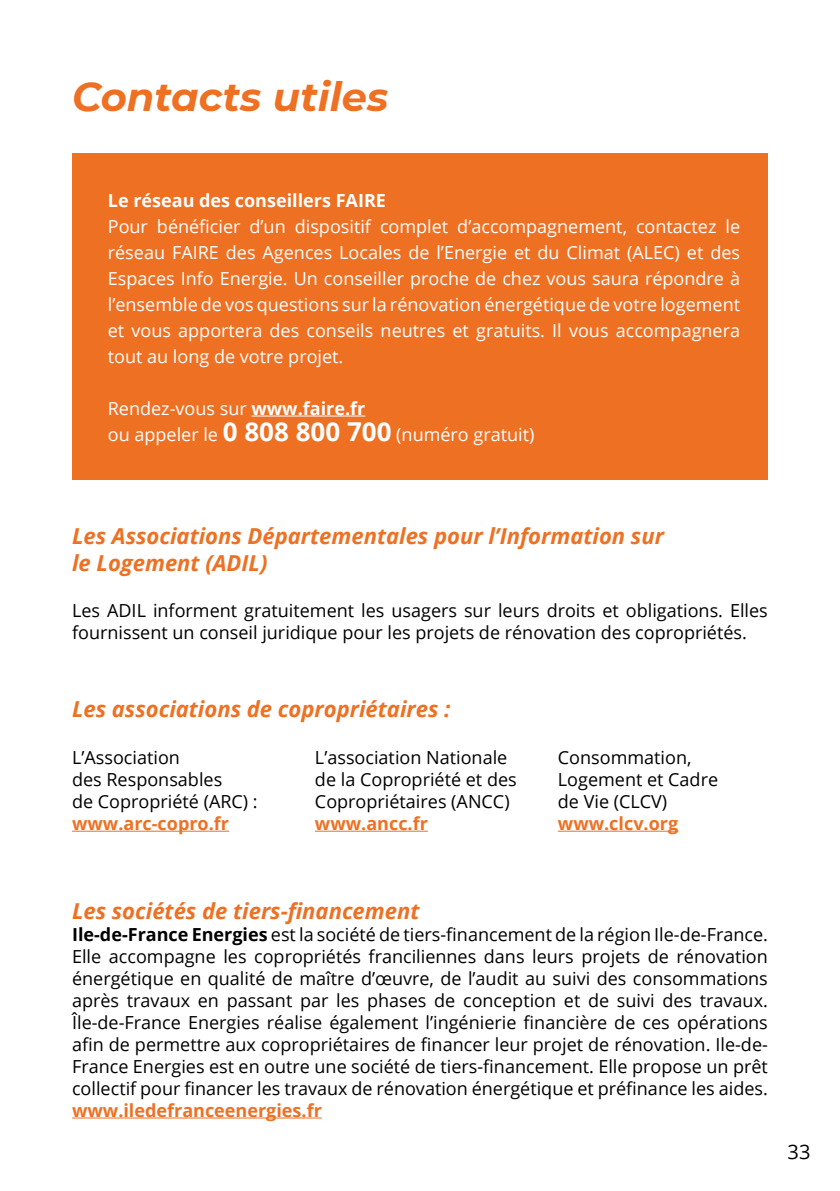
<style>
.page{position:relative;width:840px;height:1191px;background:#fff}
.page>*{position:absolute;margin:0;border:0;box-sizing:border-box;transform-origin:0 0}
.t1{font:italic 700 40px "Montserrat";color:#ee7023}
.t2{font:italic 700 22px/26.4px "Open Sans";color:#ee7023}
.t3{font:20px "Open Sans";color:#000}
.t4{font:18px/22px "Open Sans";color:#000}
.t5{font:18px/26px "Open Sans";color:#fff;text-align:justify}
.t6{font:700 18px "Open Sans";color:#ee7023}
.t7{font:700 18px "Open Sans";color:#fff}
.s1{font-weight:700}
.s2{font-weight:700;font-size:26px}
</style>
<div class="page">
<div style="left:72px;top:153px;width:695px;height:326px;background:#ee7023"></div>
<hr style="left:251px;top:415px;width:114px;height:1px;background:#fff">
<hr style="left:72px;top:1117px;width:250px;height:1px;background:#ee7023">
<hr style="left:72px;top:830px;width:157px;height:1px;background:#ee7023">
<hr style="left:315px;top:830px;width:112px;height:1px;background:#ee7023">
<hr style="left:557px;top:830px;width:121px;height:1px;background:#ee7023">
<h1 class="t1" style="left:72px;top:68px;width:317px">Contacts utiles</h1>
<p class="t7" style="left:108px;top:187px;width:279px">Le réseau des conseillers FAIRE</p>
<p class="t5" style="left:108px;top:213px;width:633px">Pour bénéficier d’un dispositif complet d’accompagnement, contactez le réseau FAIRE des Agences Locales de l’Energie et du Climat (ALEC) et des Espaces Info Energie. Un conseiller proche de chez vous saura répondre à l’ensemble de vos questions sur la rénovation énergétique de votre logement et vous apportera des conseils neutres et gratuits. Il vous accompagnera tout au long de votre projet.</p>
<p class="t5" style="left:108px;top:394px;width:428px">Rendez-vous sur <span class="s1">www.faire.fr<br></span>ou appeler le <span class="s2">0 808 800 700</span> (numéro gratuit)</p>
<p class="t2" style="left:72px;top:522px;width:593px">Les Associations Départementales pour l’Information sur le Logement (ADIL)</p>
<p class="t4" style="left:72px;top:598px;width:697px">Les ADIL informent gratuitement les usagers sur leurs droits et obligations. Elles fournissent un conseil juridique pour les projets de rénovation des copropriétés.</p>
<p class="t2" style="left:72px;top:695px;width:380px">Les associations de copropriétaires :</p>
<p class="t4" style="left:72px;top:746px;width:187px">L’Association<br>des Responsables<br>de Copropriété (ARC) :</p>
<p class="t6" style="left:72px;top:810px;width:158px">www.arc-copro.fr</p>
<p class="t4" style="left:315px;top:746px;width:203px">L’association Nationale de la Copropriété et des<br>Copropriétaires (ANCC)</p>
<p class="t6" style="left:315px;top:810px;width:114px">www.ancc.fr</p>
<p class="t4" style="left:557px;top:746px;width:162px">Consommation,<br>Logement et Cadre de Vie (CLCV)</p>
<p class="t6" style="left:557px;top:810px;width:122px">www.clcv.org</p>
<p class="t2" style="left:72px;top:897px;width:348px">Les sociétés de tiers-financement</p>
<p class="t4" style="left:72px;top:922px;width:697px;text-align:justify"><span class="s1">Ile-de-France Energies</span> est la société de tiers-financement de la région Ile-de-France.<br>Elle accompagne les copropriétés franciliennes dans leurs projets de rénovation énergétique en qualité de maître d’œuvre, de l’audit au suivi des consommations après travaux en passant par les phases de conception et de suivi des travaux.<br>Île-de-France Energies réalise également l’ingénierie financière de ces opérations afin de permettre aux copropriétaires de financer leur projet de rénovation. Ile-de-France Energies est en outre une société de tiers-financement. Elle propose un prêt collectif pour financer les travaux de rénovation énergétique et préfinance les aides.</p>
<p class="t6" style="left:72px;top:1097px;width:251px">www.iledefranceenergies.fr</p>
<p class="t3" style="left:787px;top:1137px;width:24px">33</p>
</div>
